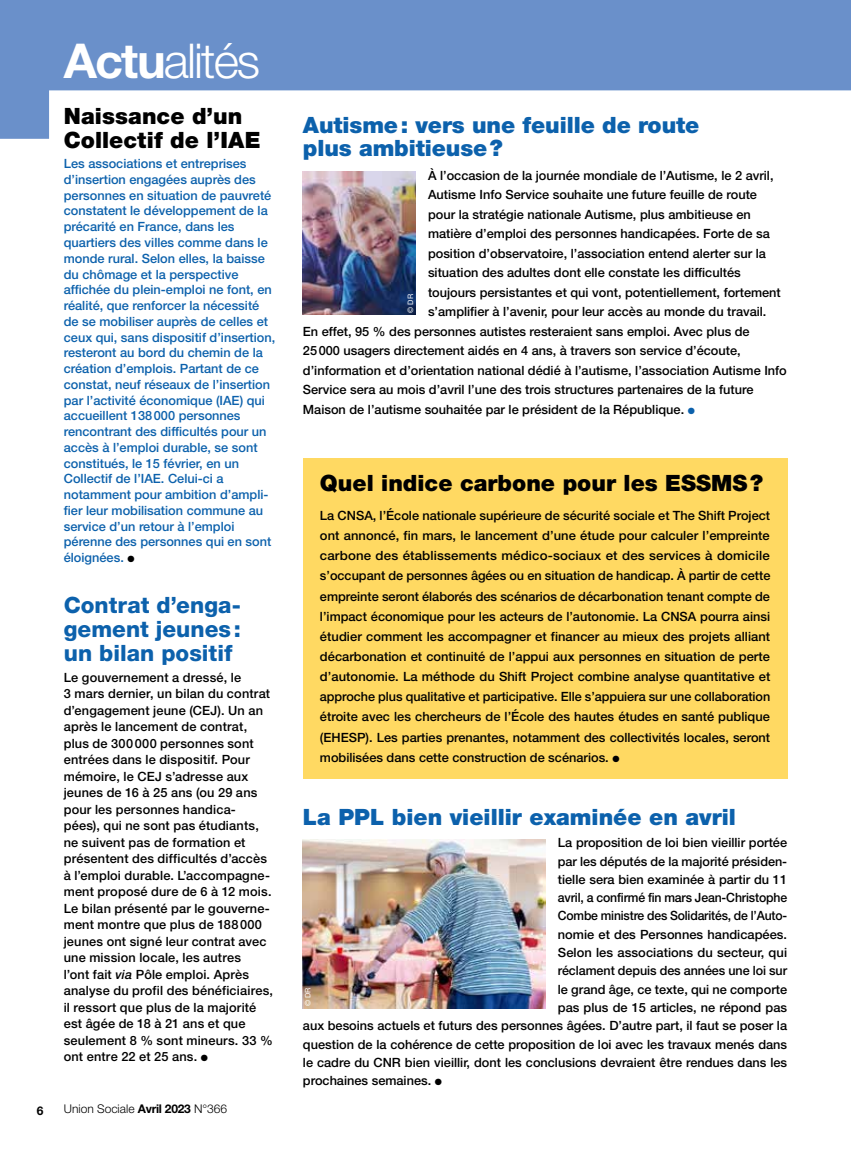
<style>
.page{position:relative;width:851px;height:1149px;background:#fff}
.page>*{position:absolute;margin:0;border:0;box-sizing:border-box;transform-origin:0 0}
.t1{font:300 48px "Helvetica Neue LT Std";letter-spacing:-.04em;color:#fff}
.t2{font:900 22.5px/22.5px "Helvetica Neue LT Std";letter-spacing:-.005em;color:#0c61ac}
.t3{font:900 22.5px/24px "Helvetica Neue LT Std";color:#000}
.t4{font:800 22.5px/24px "Helvetica Neue LT Std";color:#0c61ac;text-align:justify}
.t5{font:500 12.75px/16.5px "Helvetica Neue LT Std";color:#000}
.t6{font:500 12.75px/15.8px "Helvetica Neue LT Std";color:#0c61ac}
.t7{font:500 12.75px "Helvetica Neue LT Std";color:#000;scale:.96 1}
.t8{font:500 12.75px "Helvetica Neue LT Std";color:#000;scale:.95 1}
.t9{font:300 12px "Helvetica Neue LT Std";color:#000}
.t10{font:700 12px "Helvetica Neue LT Std";color:#000}
.t11{font:7.5px "Helvetica Neue LT Std";color:#fff}
.s1{font-weight:700}
.s2{color:#000}
.s3{font-style:italic}
.s4{color:#0c61ac}
</style>
<div class="page">
<svg style="left:0;top:0;width:850px;height:139px;fill:#6a90ca"></svg>
<div style="left:303px;top:458px;width:484px;height:320px;background:#ffd962"></div>
<img style="left:303px;top:171px;width:112px;height:144px">
<img style="left:303px;top:839px;width:242px;height:169px">
<h1 class="t1" style="left:64px;top:32px;width:198px"><span class="s1">Actu</span>alités</h1>
<h2 class="t3" style="left:64px;top:104px;width:198px">Naissance d’un<br>Collectif de l’IAE</h2>
<p class="t6" style="left:64px;top:156px;width:213px">Les associations et entreprises d’insertion engagées auprès des personnes en situation de pauvreté constatent le développement de la précarité en France, dans les quartiers des villes comme dans le monde rural. Selon elles, la baisse du chômage et la perspective affichée du plein-emploi ne font, en réalité, que renforcer la nécessité de se mobiliser auprès de celles et ceux qui, sans dispositif d’insertion, resteront au bord du chemin de la création d’emplois. Partant de ce constat, neuf réseaux de l’insertion par l’activité économique (IAE) qui accueillent 138000 personnes rencontrant des difficultés pour un accès à l’emploi durable, se sont constitués, le 15 février, en un Collectif de l’IAE. Celui-ci a notamment pour ambition d’ampli&shy;fier leur mobilisation commune au service d’un retour à l’emploi pérenne des personnes qui en sont éloignées. <span class="s2">●</span></p>
<h2 class="t4" style="left:64px;top:592px;width:179px">Contrat d’enga&shy;gement jeunes: un bilan positif</h2>
<p class="t5" style="left:64px;top:668px;width:211px">Le gouvernement a dressé, le<br>3 mars dernier, un bilan du contrat d’engagement jeune (CEJ). Un an après le lancement de contrat, plus de 300000 personnes sont entrées dans le dispositif. Pour mémoire, le CEJ s’adresse aux jeunes de 16 à 25 ans (ou 29 ans pour les personnes handica&shy;pées), qui ne sont pas étudiants, ne suivent pas de formation et présentent des difficultés d’accès à l’emploi durable. L’accompagne&shy;ment proposé dure de 6 à 12 mois.<br>Le bilan présenté par le gouverne&shy;ment montre que plus de 188000 jeunes ont signé leur contrat avec une mission locale, les autres<br>l’ont fait <span class="s3">via</span> Pôle emploi. Après analyse du profil des bénéficiaires, il ressort que plus de la majorité est âgée de 18 à 21 ans et que seulement 8 % sont mineurs. 33 % ont entre 22 et 25 ans. ●</p>
<p class="t10" style="left:37px;top:1102px;width:8px">6</p>
<p class="t9" style="left:64px;top:1100px;width:165px">Union Sociale <span class="s1">Avril 2023</span> N°366</p>
<h2 class="t2" style="left:303px;top:114px;width:398px">Autisme: vers une feuille de route plus ambitieuse?</h2>
<p class="t5" style="left:428px;top:167px;width:347px">À l’occasion de la journée mondiale de l’Autisme, le 2 avril,</p>
<p class="t5" style="left:428px;top:186px;width:330px">Autisme Info Service souhaite une future feuille de route</p>
<p class="t5" style="left:428px;top:206px;width:324px">pour la stratégie nationale Autisme, plus ambitieuse en</p>
<p class="t5" style="left:428px;top:225px;width:343px">matière d’emploi des personnes handicapées. Forte de sa</p>
<p class="t5" style="left:428px;top:245px;width:339px">position d’observatoire, l’association entend alerter sur la</p>
<p class="t5" style="left:428px;top:264px;width:314px">situation des adultes dont elle constate les difficultés</p>
<p class="t5" style="left:428px;top:283px;width:354px">toujours persistantes et qui vont, potentiellement, fortement</p>
<p class="t5" style="left:428px;top:303px;width:340px">s’amplifier à l’avenir, pour leur accès au monde du travail.</p>
<p class="t5" style="left:303px;top:322px;width:448px">En effet, 95 % des personnes autistes resteraient sans emploi. Avec plus de</p>
<p class="t5" style="left:303px;top:342px;width:439px">25000 usagers directement aidés en 4 ans, à travers son service d’écoute,</p>
<p class="t5" style="left:303px;top:361px;width:485px">d’information et d’orientation national dédié à l’autisme, l’association Autisme Info</p>
<p class="t5" style="left:303px;top:381px;width:452px">Service sera au mois d’avril l’une des trois structures partenaires de la future</p>
<p class="t5" style="left:303px;top:400px;width:393px">Maison de l’autisme souhaitée par le président de la République. <span class="s4">●</span></p>
<p class="t11" style="left:406px;top:313px;width:20px;rotate:-90deg">© DR</p>
<h2 class="t3" style="left:320px;top:471px;width:444px">Quel indice carbone pour les ESSMS?</h2>
<p class="t5" style="left:320px;top:505px;width:452px;line-height:20.1px;text-align:justify">La CNSA, l’École nationale supérieure de sécurité sociale et The Shift Project ont annoncé, fin mars, le lancement d’une étude pour calculer l’empreinte carbone des établissements médico-sociaux et des services à domicile s’occupant de personnes âgées ou en situation de handicap. À partir de cette empreinte seront élaborés des scénarios de décarbonation tenant compte de l’impact économique pour les acteurs de l’autonomie. La CNSA pourra ainsi étudier comment les accompagner et financer au mieux des projets alliant décarbonation et continuité de l’appui aux personnes en situation de perte d’autonomie. La méthode du Shift Project combine analyse quantitative et approche plus qualitative et participative. Elle s’appuiera sur une collaboration étroite avec les chercheurs de l’École des hautes études en santé publique (EHESP). Les parties prenantes, notamment des collectivités locales, seront mobilisées dans cette construction de scénarios. ●</p>
<h2 class="t2" style="left:303px;top:805px;width:434px">La PPL bien vieillir examinée en avril</h2>
<p class="t5" style="left:558px;top:834px;width:231px">La proposition de loi bien vieillir portée</p>
<p class="t5" style="left:558px;top:852px;width:231px">par les députés de la majorité présiden-</p>
<p class="t5" style="left:558px;top:870px;width:231px">tielle sera bien examinée à partir du 11</p>
<p class="t7" style="left:558px;top:889px;width:240px">avril, a confirmé fin mars Jean-Christophe</p>
<p class="t8" style="left:558px;top:908px;width:243px">Combe ministre des Solidarités, de l’Auto-</p>
<p class="t5" style="left:558px;top:925px;width:231px">nomie et des Personnes handicapées.</p>
<p class="t5" style="left:558px;top:943px;width:231px">Selon les associations du secteur, qui</p>
<p class="t5" style="left:558px;top:962px;width:231px">réclament depuis des années une loi sur</p>
<p class="t5" style="left:558px;top:980px;width:231px">le grand âge, ce texte, qui ne comporte</p>
<p class="t5" style="left:558px;top:998px;width:231px">pas plus de 15 articles, ne répond pas</p>
<p class="t5" style="left:303px;top:1017px;width:485px">aux besoins actuels et futurs des personnes âgées. D’autre part, il faut se poser la</p>
<p class="t5" style="left:303px;top:1035px;width:485px">question de la cohérence de cette proposition de loi avec les travaux menés dans</p>
<p class="t5" style="left:303px;top:1053px;width:485px">le cadre du CNR bien vieillir, dont les conclusions devraient être rendues dans les</p>
<p class="t5" style="left:303px;top:1072px;width:141px">prochaines semaines. ●</p>
<p class="t11" style="left:303px;top:1006px;width:20px;rotate:-90deg">© DR</p>
</div>
